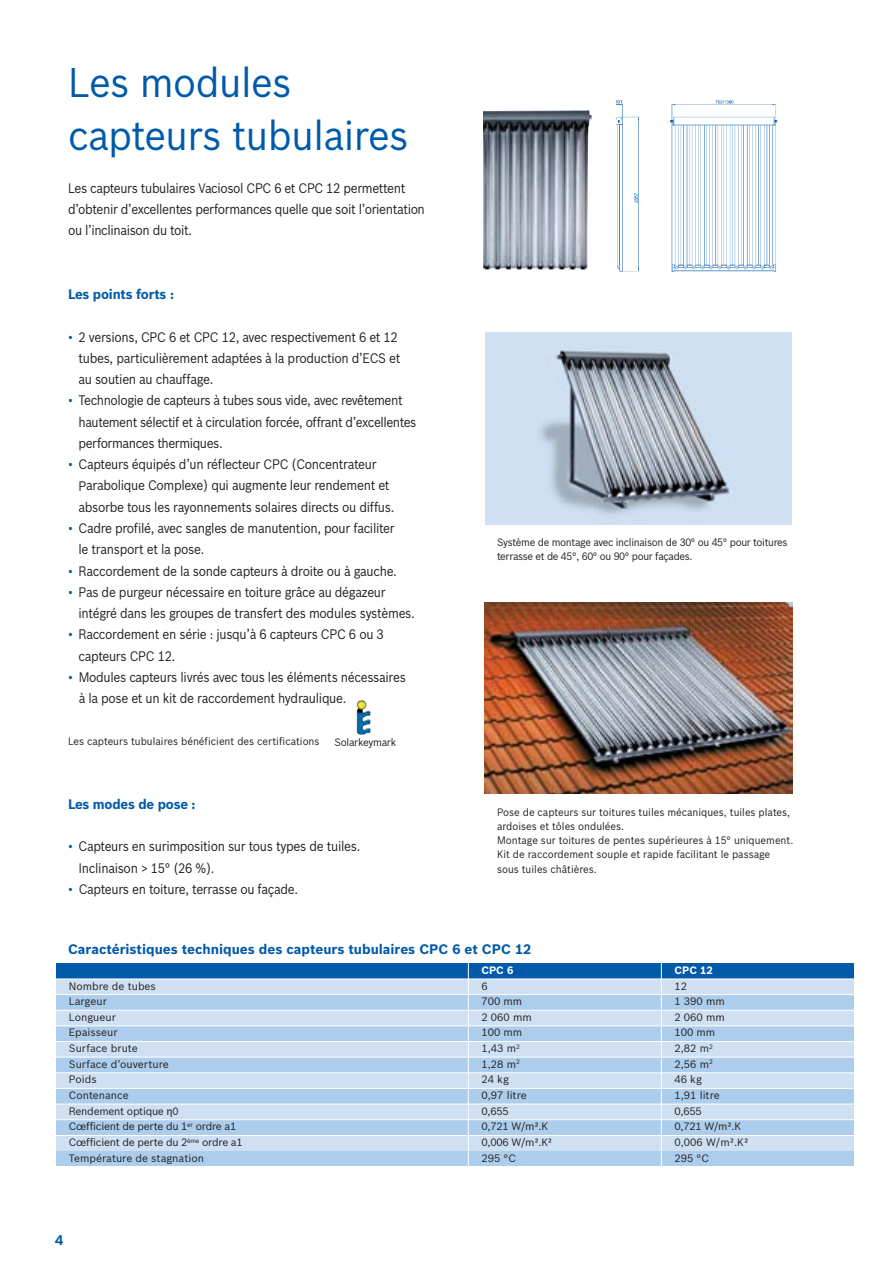
<style>
.page{position:relative;width:893px;height:1265px;background:#fff}
.page>*{position:absolute;margin:0;border:0;box-sizing:border-box;transform-origin:0 0}
.t1{font:40.5px/53.1px "Bosch Sans";letter-spacing:-.015em;color:#005aaa;scale:.94 1}
.t2{font:13.5px/21.3px "Bosch Sans";letter-spacing:-.025em;color:#231f20;scale:.9 1}
.t3{font:700 13.5px "Bosch Sans";color:#005aaa}
.t4{font:10.5px "Bosch Sans";color:#231f20}
.t5{font:10.5px/14.2px "Bosch Sans";color:#231f20;scale:.94 1}
.t6{font:10.5px/14.2px "Bosch Sans";letter-spacing:-.03em;color:#231f20;scale:.94 1}
.t7{font:10.5px "Bosch Sans";letter-spacing:-.025em;color:#231f20}
.t8{font:10.5px "Bosch Sans";letter-spacing:-.025em;color:#231f20;scale:.95 1}
.t9{font:700 10.5px "Bosch Sans";color:#fff}
.s1{color:#005aaa}
.s2{font-family:"Lucida Grande"}
</style>
<div class="page">
<img style="left:363px;top:709px;width:8px;height:20px">
<img style="left:485px;top:332px;width:307px;height:192px">
<img style="left:483px;top:110px;width:109px;height:159px">
<img style="left:484px;top:602px;width:308px;height:191px">
<div style="left:56px;top:963px;width:605px;height:15px;background:#005aaa"></div>
<div style="left:661px;top:963px;width:193px;height:15px;background:#005aaa"></div>
<div style="left:56px;top:978px;width:412px;height:16px;background:#cfe0f3"></div>
<div style="left:468px;top:978px;width:193px;height:16px;background:#cfe0f3"></div>
<div style="left:661px;top:978px;width:193px;height:16px;background:#cfe0f3"></div>
<div style="left:56px;top:994px;width:412px;height:16px;background:#accdec"></div>
<div style="left:468px;top:994px;width:193px;height:16px;background:#accdec"></div>
<div style="left:661px;top:994px;width:193px;height:16px;background:#accdec"></div>
<div style="left:56px;top:1010px;width:412px;height:15px;background:#cfe0f3"></div>
<div style="left:468px;top:1010px;width:193px;height:15px;background:#cfe0f3"></div>
<div style="left:661px;top:1010px;width:193px;height:15px;background:#cfe0f3"></div>
<div style="left:56px;top:1025px;width:412px;height:16px;background:#accdec"></div>
<div style="left:468px;top:1025px;width:193px;height:16px;background:#accdec"></div>
<div style="left:661px;top:1025px;width:193px;height:16px;background:#accdec"></div>
<div style="left:56px;top:1041px;width:412px;height:16px;background:#cfe0f3"></div>
<div style="left:468px;top:1041px;width:193px;height:16px;background:#cfe0f3"></div>
<div style="left:661px;top:1041px;width:193px;height:16px;background:#cfe0f3"></div>
<div style="left:56px;top:1057px;width:412px;height:15px;background:#accdec"></div>
<div style="left:468px;top:1057px;width:193px;height:15px;background:#accdec"></div>
<div style="left:661px;top:1057px;width:193px;height:15px;background:#accdec"></div>
<div style="left:56px;top:1072px;width:412px;height:16px;background:#cfe0f3"></div>
<div style="left:468px;top:1072px;width:193px;height:16px;background:#cfe0f3"></div>
<div style="left:661px;top:1072px;width:193px;height:16px;background:#cfe0f3"></div>
<div style="left:56px;top:1088px;width:412px;height:16px;background:#accdec"></div>
<div style="left:468px;top:1088px;width:193px;height:16px;background:#accdec"></div>
<div style="left:661px;top:1088px;width:193px;height:16px;background:#accdec"></div>
<div style="left:56px;top:1104px;width:412px;height:15px;background:#cfe0f3"></div>
<div style="left:468px;top:1104px;width:193px;height:15px;background:#cfe0f3"></div>
<div style="left:661px;top:1104px;width:193px;height:15px;background:#cfe0f3"></div>
<div style="left:56px;top:1119px;width:412px;height:15px;background:#accdec"></div>
<div style="left:468px;top:1119px;width:193px;height:15px;background:#accdec"></div>
<div style="left:661px;top:1119px;width:193px;height:15px;background:#accdec"></div>
<div style="left:56px;top:1135px;width:412px;height:15px;background:#cfe0f3"></div>
<div style="left:468px;top:1135px;width:193px;height:15px;background:#cfe0f3"></div>
<div style="left:661px;top:1135px;width:193px;height:15px;background:#cfe0f3"></div>
<div style="left:56px;top:1151px;width:412px;height:15px;background:#accdec"></div>
<div style="left:468px;top:1151px;width:193px;height:15px;background:#accdec"></div>
<div style="left:661px;top:1151px;width:193px;height:15px;background:#accdec"></div>
<hr style="left:468px;top:962px;width:1px;height:204px;background:#fff">
<hr style="left:661px;top:962px;width:1px;height:204px;background:#fff">
<hr style="left:55px;top:978px;width:800px;height:1px;background:#fff">
<hr style="left:55px;top:994px;width:800px;height:1px;background:#fff">
<hr style="left:55px;top:1009px;width:800px;height:1px;background:#fff">
<hr style="left:55px;top:1025px;width:800px;height:1px;background:#fff">
<hr style="left:55px;top:1041px;width:800px;height:1px;background:#fff">
<hr style="left:55px;top:1056px;width:800px;height:1px;background:#fff">
<hr style="left:55px;top:1072px;width:800px;height:1px;background:#fff">
<hr style="left:55px;top:1088px;width:800px;height:1px;background:#fff">
<hr style="left:55px;top:1103px;width:800px;height:1px;background:#fff">
<hr style="left:55px;top:1119px;width:800px;height:1px;background:#fff">
<img style="left:616px;top:100px;width:161px;height:172px">
<h1 class="t1" style="left:68px;top:58px;width:364px">Les modules capteurs tubulaires</h1>
<p class="t2" style="left:68px;top:178px;width:398px">Les capteurs tubulaires Vaciosol CPC 6 et CPC 12 permettent d’obtenir d’excellentes performances quelle que soit l’orientation ou l’inclinaison du toit.</p>
<p class="t3" style="left:68px;top:288px;width:107px">Les points forts :</p>
<p class="t2" style="left:79px;top:327px;width:359px;text-indent:-10px"><span class="s1">•</span> 2 versions, CPC 6 et CPC 12, avec respectivement 6 et 12 tubes, particulièrement adaptées à la production d’ECS et au soutien au chauffage.</p>
<p class="t2" style="left:79px;top:390px;width:377px;text-indent:-10px"><span class="s1">•</span> Technologie de capteurs à tubes sous vide, avec revêtement hautement sélectif et à circulation forcée, offrant d’excellentes performances thermiques.</p>
<p class="t2" style="left:79px;top:454px;width:352px;text-indent:-10px"><span class="s1">•</span> Capteurs équipés d’un réflecteur CPC (Concentrateur<br>Parabolique Complexe) qui augmente leur rendement et absorbe tous les rayonnements solaires directs ou diffus.</p>
<p class="t2" style="left:79px;top:518px;width:353px;text-indent:-10px"><span class="s1">•</span> Cadre profilé, avec sangles de manutention, pour faciliter le transport et la pose.</p>
<p class="t2" style="left:68px;top:561px;width:367px"><span class="s1">•</span> Raccordement de la sonde capteurs à droite ou à gauche.</p>
<p class="t2" style="left:79px;top:582px;width:375px;text-indent:-10px"><span class="s1">•</span> Pas de purgeur nécessaire en toiture grâce au dégazeur intégré dans les groupes de transfert des modules systèmes.</p>
<p class="t2" style="left:79px;top:624px;width:341px;text-indent:-10px"><span class="s1">•</span> Raccordement en série : jusqu’à 6 capteurs CPC 6 ou 3 capteurs CPC 12.</p>
<p class="t2" style="left:79px;top:667px;width:365px;text-indent:-11px"><span class="s1">•</span> Modules capteurs livrés avec tous les éléments nécessaires à la pose et un kit de raccordement hydraulique.</p>
<p class="t5" style="left:68px;top:735px;width:269px">Les capteurs tubulaires bénéficient des certifications</p>
<p class="t8" style="left:334px;top:737px;width:66px">Solarkeymark</p>
<p class="t3" style="left:68px;top:798px;width:129px">Les modes de pose :</p>
<p class="t2" style="left:79px;top:836px;width:315px;text-indent:-10px"><span class="s1">•</span> Capteurs en surimposition sur tous types de tuiles.<br>Inclinaison &gt; 15° (26 %).</p>
<p class="t2" style="left:68px;top:879px;width:257px"><span class="s1">•</span> Capteurs en toiture, terrasse ou façade.</p>
<p class="t6" style="left:497px;top:535px;width:311px">Système de montage avec inclinaison de 30° ou 45° pour toitures terrasse et de 45°, 60° ou 90° pour façades.</p>
<p class="t5" style="left:497px;top:805px;width:317px">Pose de capteurs sur toitures tuiles mécaniques, tuiles plates, ardoises et tôles ondulées.<br>Montage sur toitures de pentes supérieures à 15° uniquement.<br>Kit de raccordement souple et rapide facilitant le passage sous tuiles châtières.</p>
<p class="t3" style="left:68px;top:943px;width:465px">Caractéristiques techniques des capteurs tubulaires CPC 6 et CPC 12</p>
<p class="t9" style="left:481px;top:965px;width:33px">CPC 6</p>
<p class="t9" style="left:674px;top:965px;width:40px">CPC 12</p>
<p class="t4" style="left:69px;top:980px;width:89px">Nombre de tubes</p>
<p class="t4" style="left:481px;top:980px;width:8px">6</p>
<p class="t4" style="left:674px;top:980px;width:14px">12</p>
<p class="t4" style="left:69px;top:996px;width:40px">Largeur</p>
<p class="t4" style="left:481px;top:996px;width:42px">700 mm</p>
<p class="t4" style="left:674px;top:996px;width:52px">1 390 mm</p>
<p class="t4" style="left:69px;top:1012px;width:49px">Longueur</p>
<p class="t4" style="left:481px;top:1012px;width:52px">2 060 mm</p>
<p class="t4" style="left:674px;top:1012px;width:52px">2 060 mm</p>
<p class="t4" style="left:69px;top:1027px;width:50px">Epaisseur</p>
<p class="t4" style="left:481px;top:1027px;width:42px">100 mm</p>
<p class="t4" style="left:674px;top:1027px;width:42px">100 mm</p>
<p class="t4" style="left:69px;top:1043px;width:70px">Surface brute</p>
<p class="t4" style="left:481px;top:1043px;width:40px">1,43 m<sup>2</sup></p>
<p class="t4" style="left:674px;top:1043px;width:40px">2,82 m<sup>2</sup></p>
<p class="t4" style="left:69px;top:1059px;width:102px">Surface d’ouverture</p>
<p class="t4" style="left:481px;top:1059px;width:40px">1,28 m<sup>2</sup></p>
<p class="t4" style="left:674px;top:1059px;width:40px">2,56 m<sup>2</sup></p>
<p class="t4" style="left:69px;top:1074px;width:29px">Poids</p>
<p class="t4" style="left:481px;top:1074px;width:29px">24 kg</p>
<p class="t4" style="left:674px;top:1074px;width:29px">46 kg</p>
<p class="t4" style="left:69px;top:1090px;width:62px">Contenance</p>
<p class="t4" style="left:481px;top:1090px;width:47px">0,97 litre</p>
<p class="t4" style="left:674px;top:1090px;width:47px">1,91 litre</p>
<p class="t7" style="left:69px;top:1105px;width:111px">Rendement optique <span class="s2">η</span>0</p>
<p class="t4" style="left:481px;top:1105px;width:29px">0,655</p>
<p class="t4" style="left:674px;top:1105px;width:29px">0,655</p>
<p class="t7" style="left:69px;top:1121px;width:169px">Cœfficient de perte du 1<sup>er</sup> ordre a1</p>
<p class="t4" style="left:481px;top:1121px;width:68px">0,721 W/m².K</p>
<p class="t4" style="left:674px;top:1121px;width:68px">0,721 W/m².K</p>
<p class="t7" style="left:69px;top:1137px;width:175px">Cœfficient de perte du 2<sup>ème</sup> ordre a1</p>
<p class="t4" style="left:481px;top:1137px;width:72px">0,006 W/m².K²</p>
<p class="t4" style="left:674px;top:1137px;width:75px">0,006 W/m².K²</p>
<p class="t4" style="left:69px;top:1152px;width:137px">Température de stagnation</p>
<p class="t4" style="left:481px;top:1152px;width:36px">295 °C</p>
<p class="t4" style="left:674px;top:1152px;width:36px">295 °C</p>
<p class="t3" style="left:55px;top:1234px;width:10px">4</p>
</div>
